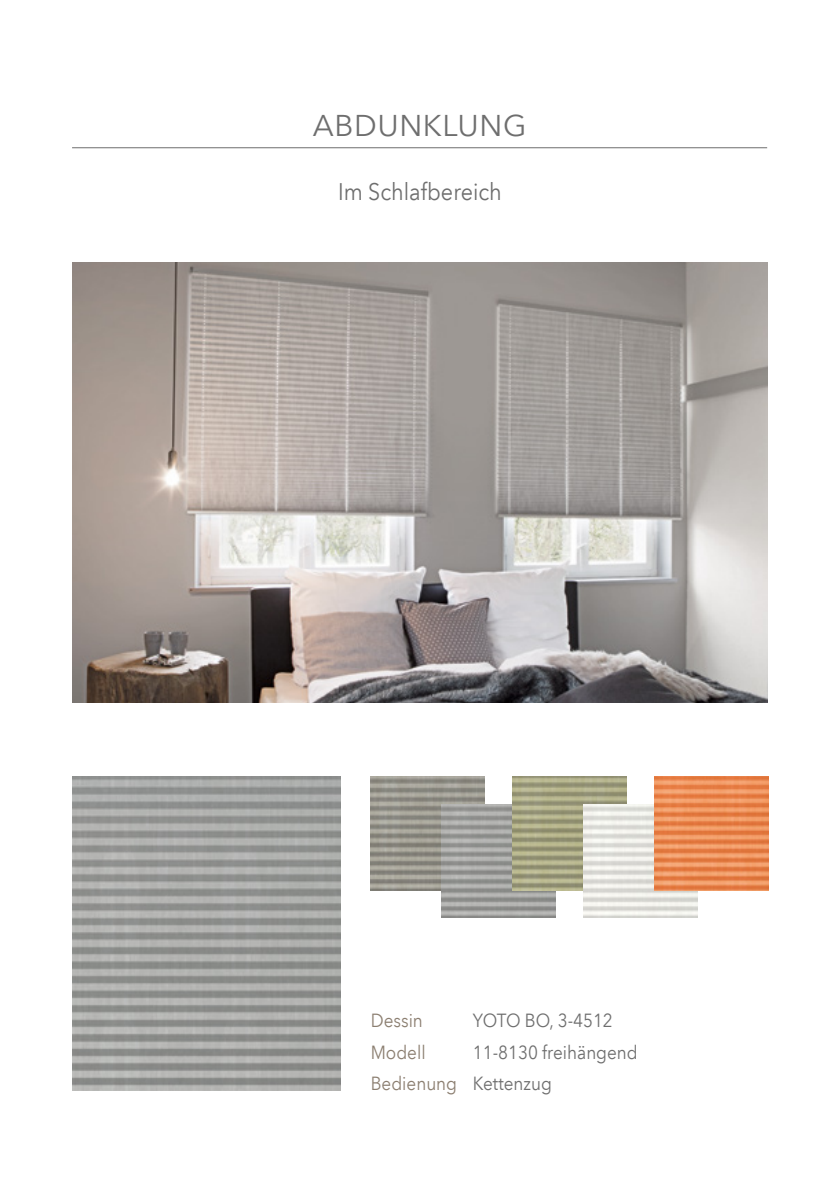
<style>
.page{position:relative;width:840px;height:1191px;background:#fff}
.page>*{position:absolute;margin:0;border:0;box-sizing:border-box;transform-origin:0 0}
.t1{font:30px "Avenir Next LT Com";letter-spacing:.02em;color:#6e6e6e}
.t2{font:24px "Avenir Next LT Com";color:#6e6e6e;scale:.9 1}
.t3{font:19px/31.6px "Avenir Next LT Com";color:#6e6e6e;scale:.9 1}
.t4{font:19px "Avenir Next LT Com";color:#8b7e70;scale:.9 1}
.s1{color:#8b7e70}
</style>
<div class="page">
<img style="left:72px;top:263px;width:695px;height:439px">
<img style="left:512px;top:777px;width:113px;height:113px">
<img style="left:583px;top:804px;width:113px;height:114px">
<img style="left:654px;top:777px;width:113px;height:113px">
<hr style="left:72px;top:147px;width:694px;height:1px;background:#6e6e6e">
<h1 class="t1" style="left:312px;top:108px;width:215px">ABDUNKLUNG</h1>
<p class="t2" style="left:338px;top:177px;width:183px">Im Schlafbereich</p>
<p class="t4" style="left:370px;top:1009px;width:59px">Dessin</p>
<p class="t3" style="left:472px;top:1004px;width:157px">YOTO BO, 3-4512</p>
<p class="t4" style="left:370px;top:1040px;width:62px">Modell</p>
<p class="t3" style="left:370px;top:1036px;width:298px;text-indent:102px">11-8130 freihängend<br><span class="s1">Bedienung</span> Kettenzug</p>
</div>
